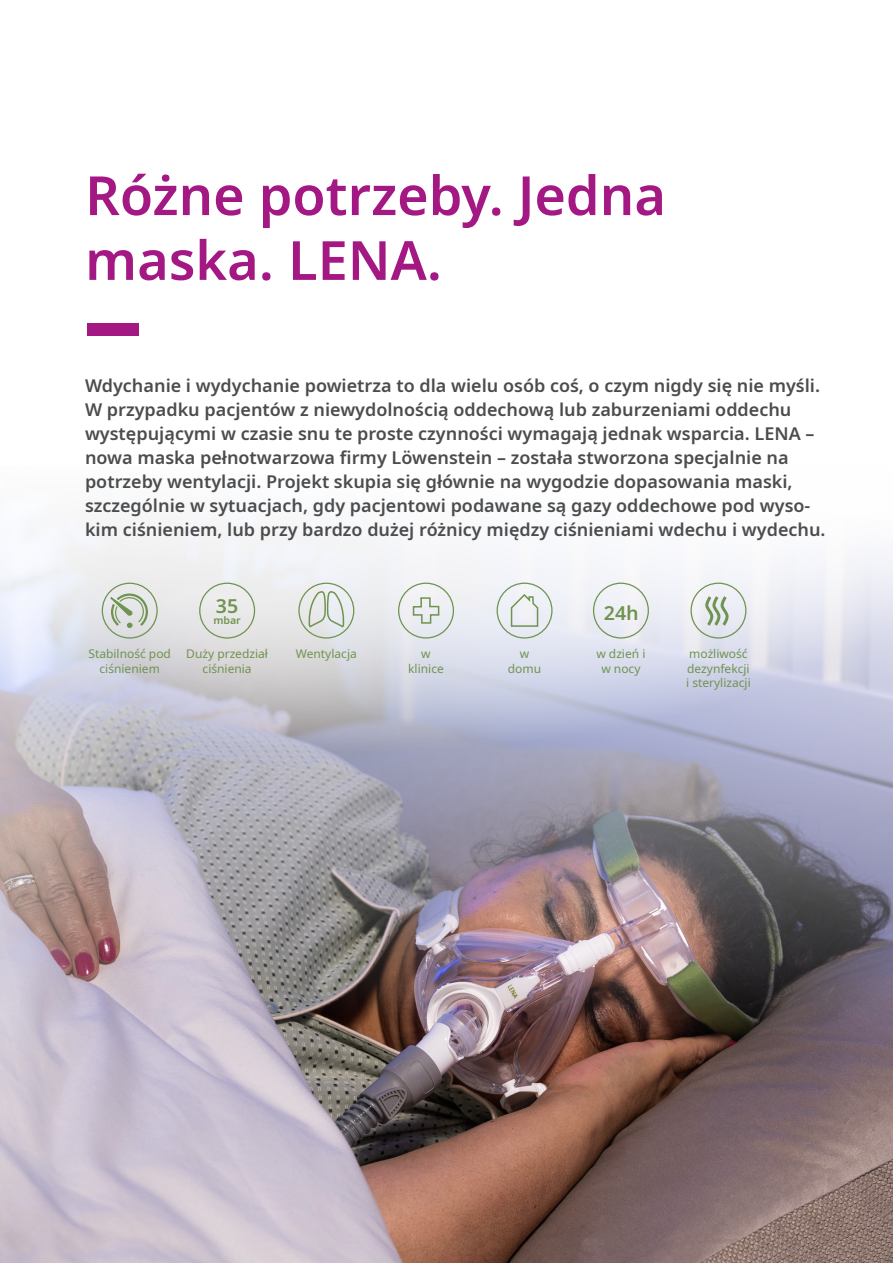
<style>
.page{position:relative;width:893px;height:1263px;background:#fff}
.page>*{position:absolute;margin:0;border:0;box-sizing:border-box;transform-origin:0 0}
.Headline{font:600 54px/64.8px "Noto Sans";color:#a41884}
.Subline{font:600 19.65px "Noto Sans";color:#709350}
.t1{font:600 18px/24px "Noto Sans";color:#4b4c4d}
.FT_8pt_10pt{font:12px/14.4px "Noto Sans";color:#709350;text-align:center}
.Subline-2{font:600 10.5px "Noto Sans";color:#709350}
</style>
<div class="page">
<img style="left:136px;top:752px;width:757px;height:511px">
<svg style="left:0;top:752px;width:136px;height:511px;background:#c2b4bd"></svg>
<svg style="left:0;top:323px;width:893px;height:429px"></svg>
<div style="left:398px;top:583px;width:56px;height:56px;border:1px solid #709350;border-radius:50%"></div>
<div style="left:593px;top:583px;width:56px;height:56px;border:1px solid #709350;border-radius:50%"></div>
<div style="left:690px;top:583px;width:56px;height:56px;border:1px solid #709350;border-radius:50%"></div>
<div style="left:199px;top:583px;width:56px;height:56px;border:1px solid #709350;border-radius:50%"></div>
<div style="left:102px;top:583px;width:56px;height:56px;border:1px solid #709350;border-radius:50%"></div>
<div style="left:298px;top:583px;width:56px;height:56px;border:1px solid #709350;border-radius:50%"></div>
<svg style="left:308px;top:589px;width:37px;height:40px"></svg>
<svg style="left:109px;top:592px;width:40px;height:36px"></svg>
<div style="left:497px;top:583px;width:56px;height:56px;border:1px solid #709350;border-radius:50%"></div>
<svg style="left:510px;top:593px;width:29px;height:34px"></svg>
<svg style="left:704px;top:594px;width:26px;height:34px"></svg>
<svg style="left:412px;top:596px;width:28px;height:28px"></svg>
<div style="left:87px;top:323px;width:51px;height:12px;background:#a41884"></div>
<p class="Headline" style="left:85px;top:164px;width:582px">Różne potrzeby. Jedna maska. LENA.</p>
<p class="t1" style="left:85px;top:374px;width:742px">Wdychanie i wydychanie powietrza to dla wielu osób coś, o czym nigdy się nie myśli.<br>W przypadku pacjentów z niewydolnością oddechową lub zaburzeniami oddechu występującymi w czasie snu te proste czynności wymagają jednak wsparcia. LENA – nowa maska pełnotwarzowa firmy Löwenstein – została stworzona specjalnie na potrzeby wentylacji. Projekt skupia się głównie na wygodzie dopasowania maski, szczególnie w sytuacjach, gdy pacjentowi podawane są gazy oddechowe pod wyso&shy;kim ciśnieniem, lub przy bardzo dużej różnicy między ciśnieniami wdechu i wydechu.</p>
<p class="Subline" style="left:216px;top:592px;width:24px">35</p>
<p class="Subline-2" style="left:213px;top:612px;width:29px">mbar</p>
<p class="FT_8pt_10pt" style="left:186px;top:647px;width:83px">Duży przedział ciśnienia</p>
<p class="Subline" style="left:604px;top:599px;width:36px">24h</p>
<p class="FT_8pt_10pt" style="left:88px;top:647px;width:84px">Stabilność pod ciśnieniem</p>
<p class="FT_8pt_10pt" style="left:296px;top:647px;width:62px">Wentylacja</p>
<p class="FT_8pt_10pt" style="left:408px;top:647px;width:37px">w klinice</p>
<p class="FT_8pt_10pt" style="left:508px;top:647px;width:35px">w domu</p>
<p class="FT_8pt_10pt" style="left:596px;top:647px;width:51px">w dzień i w nocy</p>
<p class="FT_8pt_10pt" style="left:686px;top:647px;width:66px;text-align:left">możliwość dezynfekcji i sterylizacji</p>
</div>
